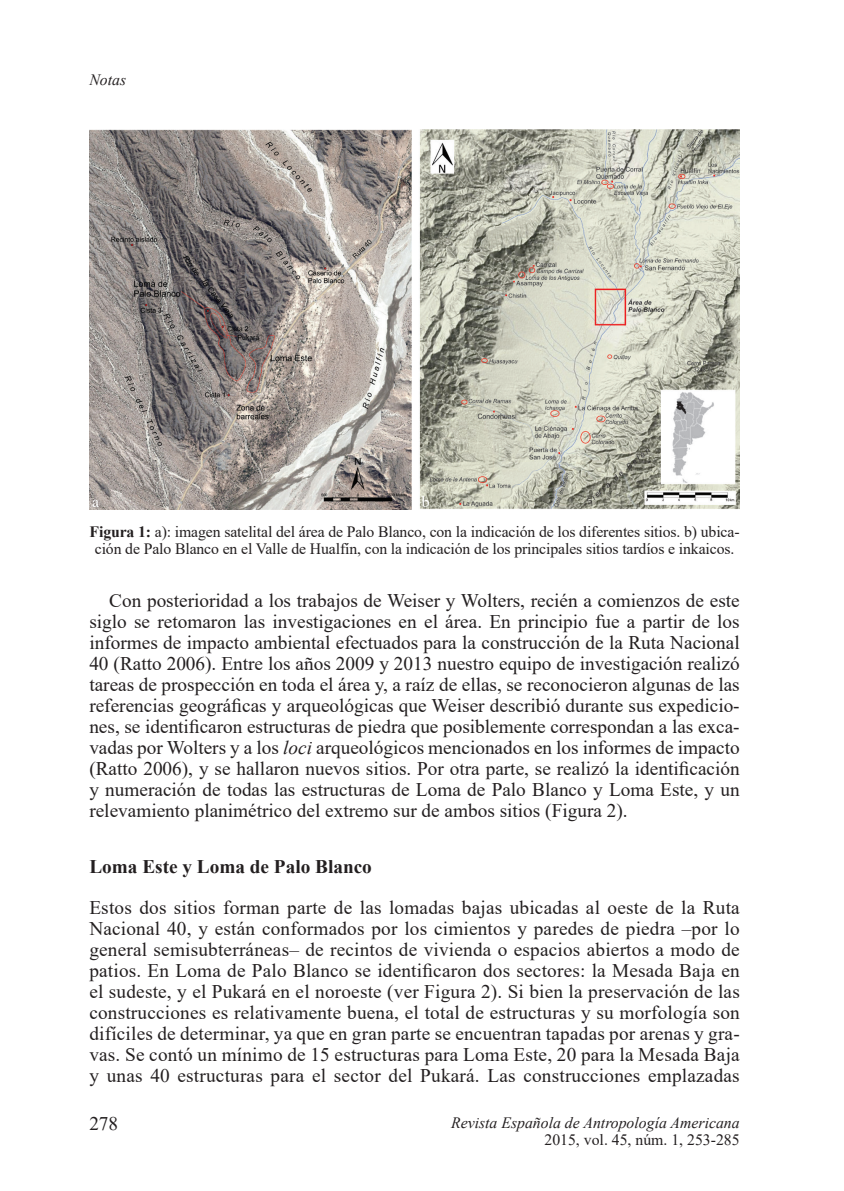
<style>
.page{position:relative;width:844px;height:1191px;background:#fff}
.page>*{position:absolute;margin:0;border:0;box-sizing:border-box;transform-origin:0 0}
.t1{font:19.25px/21px "Times New Roman";color:#231f20;text-align:justify}
.t2{font:700 19.25px "Times New Roman";color:#231f20}
.t3{font:15.75px/17.5px "Times New Roman";letter-spacing:-.01em;color:#231f20;text-align:center}
.t4{font:italic 15.75px "Times New Roman";color:#231f20}
.t5{font:15.75px "Times New Roman";color:#fff}
.s1{font-weight:700}
.s2{font-style:italic}
</style>
<div class="page">
<img style="left:89px;top:129px;width:650px;height:380px">
<p class="t4" style="left:89px;top:69px;width:38px">Notas</p>
<p class="t5" style="left:92px;top:490px;width:8px">a</p>
<p class="t5" style="left:421px;top:490px;width:9px">b</p>
<p class="t3" style="left:90px;top:522px;width:651px"><span class="s1">Figura 1:</span> a): imagen satelital del área de Palo Blanco, con la indicación de los diferentes sitios. b) ubica&shy;ción de Palo Blanco en el Valle de Hualfín, con la indicación de los principales sitios tardíos e inkaicos.</p>
<p class="t1" style="left:89px;top:589px;width:651px;text-indent:20px">Con posterioridad a los trabajos de Weiser y Wolters, recién a comienzos de este siglo se retomaron las investigaciones en el área. En principio fue a partir de los informes de impacto ambiental efectuados para la construcción de la Ruta Nacional 40 (Ratto 2006). Entre los años 2009 y 2013 nuestro equipo de investigación realizó tareas de prospección en toda el área y, a raíz de ellas, se reconocieron algunas de las referencias geográficas y arqueológicas que Weiser describió durante sus expedicio&shy;nes, se identificaron estructuras de piedra que posiblemente correspondan a las exca&shy;vadas por Wolters y a los <span class="s2">loci</span> arqueológicos mencionados en los informes de impacto (Ratto 2006), y se hallaron nuevos sitios. Por otra parte, se realizó la identificación y numeración de todas las estructuras de Loma de Palo Blanco y Loma Este, y un relevamiento planimétrico del extremo sur de ambos sitios (Figura 2).</p>
<p class="t2" style="left:89px;top:852px;width:284px">Loma Este y Loma de Palo Blanco</p>
<p class="t1" style="left:89px;top:896px;width:652px">Estos dos sitios forman parte de las lomadas bajas ubicadas al oeste de la Ruta Nacional 40, y están conformados por los cimientos y paredes de piedra –por lo general semisubterráneas– de recintos de vivienda o espacios abiertos a modo de patios. En Loma de Palo Blanco se identificaron dos sectores: la Mesada Baja en el sudeste, y el Pukará en el noroeste (ver Figura 2). Si bien la preservación de las construcciones es relativamente buena, el total de estructuras y su morfología son difíciles de determinar, ya que en gran parte se encuentran tapadas por arenas y gra&shy;vas. Se contó un mínimo de 15 estructuras para Loma Este, 20 para la Mesada Baja y unas 40 estructuras para el sector del Pukará. Las construcciones emplazadas</p>
<p class="t1" style="left:89px;top:1112px;width:30px">278</p>
<p class="t4" style="left:451px;top:1111px;width:290px">Revista Española de Antropología Americana</p>
<p class="t3" style="left:544px;top:1130px;width:197px">2015, vol. 45, núm. 1, 253-285</p>
</div>
